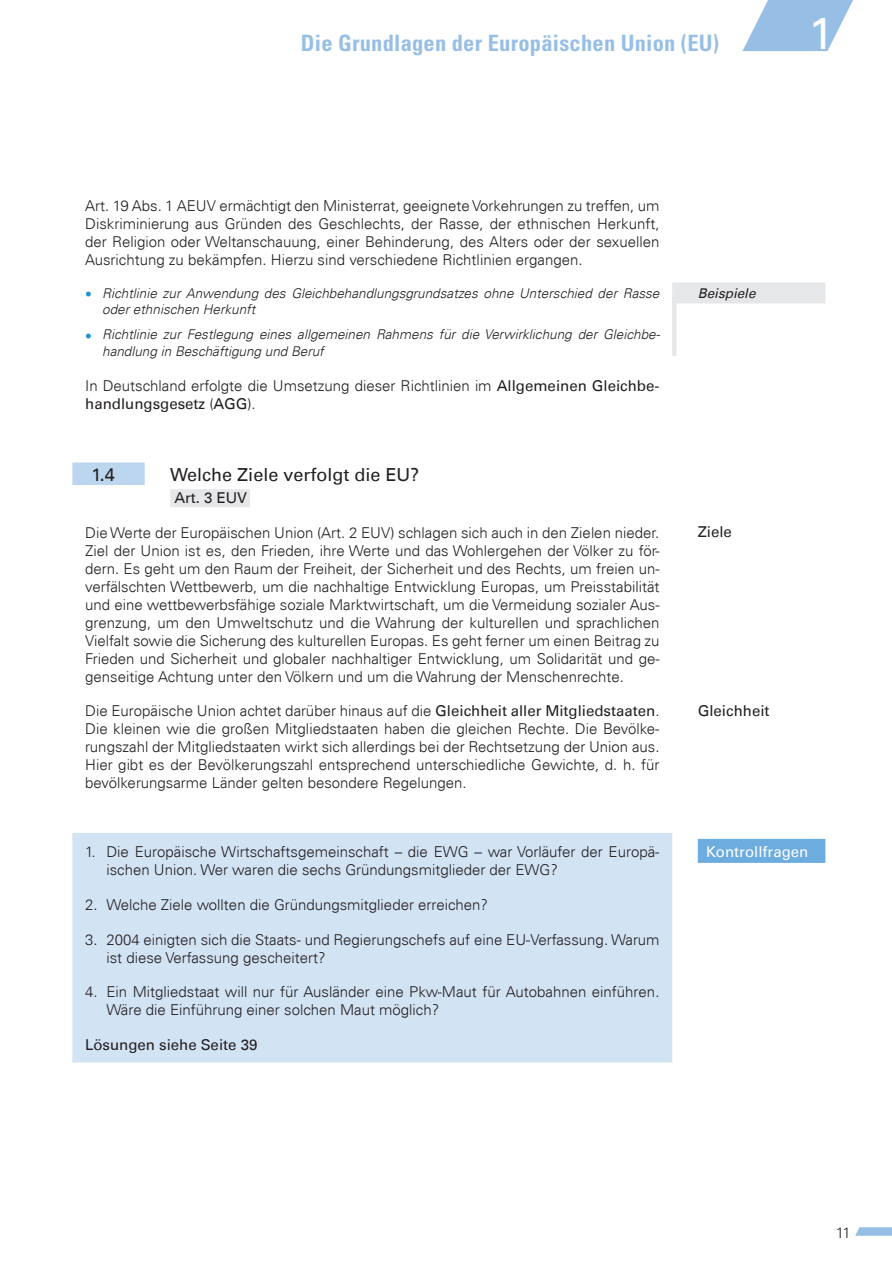
<style>
.page{position:relative;width:892px;height:1263px;background:#fff}
.page>*{position:absolute;margin:0;border:0;box-sizing:border-box;transform-origin:0 0}
.t1{font:45px "Univers Com 55 Roman";color:#fff}
.t2{font:700 condensed 22.5px "Univers LT Std";letter-spacing:.01em;color:#97bfe6}
.t3{font:18px "Univers Com 55 Roman";color:#231f20}
.t4{font:300 15px/18px "Univers Com 45";color:#231f20;text-align:justify}
.t5{font:15px "Univers Com 55 Roman";color:#231f20}
.t6{font:15px "Univers Com 55 Roman";color:#fff}
.t7{font:italic 300 13.5px/16.5px "Univers Com 45";color:#231f20}
.t8{font:italic 13.5px "Univers Com 55";color:#231f20}
.s1{font-style:normal;color:#1c94d2}
.s2{font-family:"Univers Com 55 Roman";font-weight:400}
.s3{font-family:"Univers Com 45";font-weight:300}
</style>
<div class="page">
<svg style="left:742px;top:0;width:111px;height:51px"></svg>
<svg style="left:855px;top:1227px;width:36px;height:8px"></svg>
<div style="left:72px;top:462px;width:73px;height:23px;background:#bdd6ef"></div>
<div style="left:170px;top:489px;width:80px;height:18px;background:#e6e7e9"></div>
<div style="left:72px;top:833px;width:600px;height:229px;background:#d2e3f4"></div>
<div style="left:672px;top:282px;width:153px;height:21px;background:#e6e7e9"></div>
<hr style="left:672px;top:291px;width:4px;height:65px;background:#e6e7e9">
<div style="left:697px;top:839px;width:128px;height:24px;background:#6dacde"></div>
<h2 class="t2" style="left:301px;top:29px;width:419px">Die Grundlagen der Europäischen Union (EU)</h2>
<h1 class="t1" style="left:808px;top:6px;width:27px">1</h1>
<p class="t4" style="left:85px;top:196px;width:576px">Art. 19 Abs. 1 AEUV ermächtigt den Ministerrat, geeignete Vorkehrungen zu treffen, um Diskriminierung aus Gründen des Geschlechts, der Rasse, der ethnischen Herkunft, der Religion oder Weltanschauung, einer Behinderung, des Alters oder der sexuellen Ausrichtung zu bekämpfen. Hierzu sind verschiedene Richtlinien ergangen.</p>
<p class="t7" style="left:102px;top:285px;width:558px;text-indent:-17px"><span class="s1">•</span> Richtlinie zur Anwendung des Gleichbehandlungsgrundsatzes ohne Unterschied der Rasse oder ethnischen Herkunft</p>
<p class="t7" style="left:102px;top:326px;width:559px;text-indent:-17px"><span class="s1">•</span> Richtlinie zur Festlegung eines allgemeinen Rahmens für die Verwirklichung der Gleichbe&shy;handlung in Beschäftigung und Beruf</p>
<p class="t4" style="left:85px;top:376px;width:576px">In Deutschland erfolgte die Umsetzung dieser Richtlinien im <span class="s2">Allgemeinen Gleichbe-</span></p>
<p class="t5" style="left:85px;top:394px;width:172px">handlungsgesetz <span class="s3">(</span>AGG<span class="s3">).</span></p>
<p class="t3" style="left:91px;top:463px;width:25px">1.4</p>
<p class="t3" style="left:170px;top:463px;width:250px">Welche Ziele verfolgt die EU?</p>
<p class="t5" style="left:174px;top:489px;width:74px">Art. 3 EUV</p>
<p class="t4" style="left:85px;top:523px;width:576px">Die Werte der Europäischen Union (Art. 2 EUV) schlagen sich auch in den Zielen nieder.<br>Ziel der Union ist es, den Frieden, ihre Werte und das Wohlergehen der Völker zu för&shy;dern. Es geht um den Raum der Freiheit, der Sicherheit und des Rechts, um freien un&shy;verfälschten Wettbewerb, um die nachhaltige Entwicklung Europas, um Preisstabilität und eine wettbewerbsfähige soziale Marktwirtschaft, um die Vermeidung sozialer Aus&shy;grenzung, um den Umweltschutz und die Wahrung der kulturellen und sprachlichen Vielfalt sowie die Sicherung des kulturellen Europas. Es geht ferner um einen Beitrag zu Frieden und Sicherheit und globaler nachhaltiger Entwicklung, um Solidarität und ge&shy;genseitige Achtung unter den Völkern und um die Wahrung der Menschenrechte.</p>
<p class="t4" style="left:85px;top:702px;width:576px">Die Europäische Union achtet darüber hinaus auf die <span class="s2">Gleichheit aller Mitgliedstaaten</span>.<br>Die kleinen wie die großen Mitgliedstaaten haben die gleichen Rechte. Die Bevölke&shy;rungszahl der Mitgliedstaaten wirkt sich allerdings bei der Rechtsetzung der Union aus.<br>Hier gibt es der Bevölkerungszahl entsprechend unterschiedliche Gewichte, d. h. für bevölkerungsarme Länder gelten besondere Regelungen.</p>
<p class="t8" style="left:697px;top:285px;width:59px">Beispiele</p>
<p class="t5" style="left:697px;top:523px;width:36px">Ziele</p>
<p class="t5" style="left:697px;top:701px;width:73px">Gleichheit</p>
<p class="t4" style="left:106px;top:843px;width:554px;text-indent:-21px">1. Die Europäische Wirtschaftsgemeinschaft – die EWG – war Vorläufer der Europä&shy;ischen Union. Wer waren die sechs Gründungsmitglieder der EWG?</p>
<p class="t4" style="left:85px;top:895px;width:404px">2. Welche Ziele wollten die Gründungsmitglieder erreichen?</p>
<p class="t4" style="left:106px;top:930px;width:554px;text-indent:-21px">3. 2004 einigten sich die Staats- und Regierungschefs auf eine EU-Verfassung. Warum ist diese Verfassung gescheitert?</p>
<p class="t4" style="left:106px;top:983px;width:554px;text-indent:-21px">4. Ein Mitgliedstaat will nur für Ausländer eine Pkw-Maut für Autobahnen einführen.<br>Wäre die Einführung einer solchen Maut möglich?</p>
<p class="t5" style="left:85px;top:1035px;width:174px">Lösungen siehe Seite 39</p>
<p class="t6" style="left:706px;top:842px;width:104px">Kontrollfragen</p>
<p class="t4" style="left:836px;top:1223px;width:16px">11</p>
</div>
